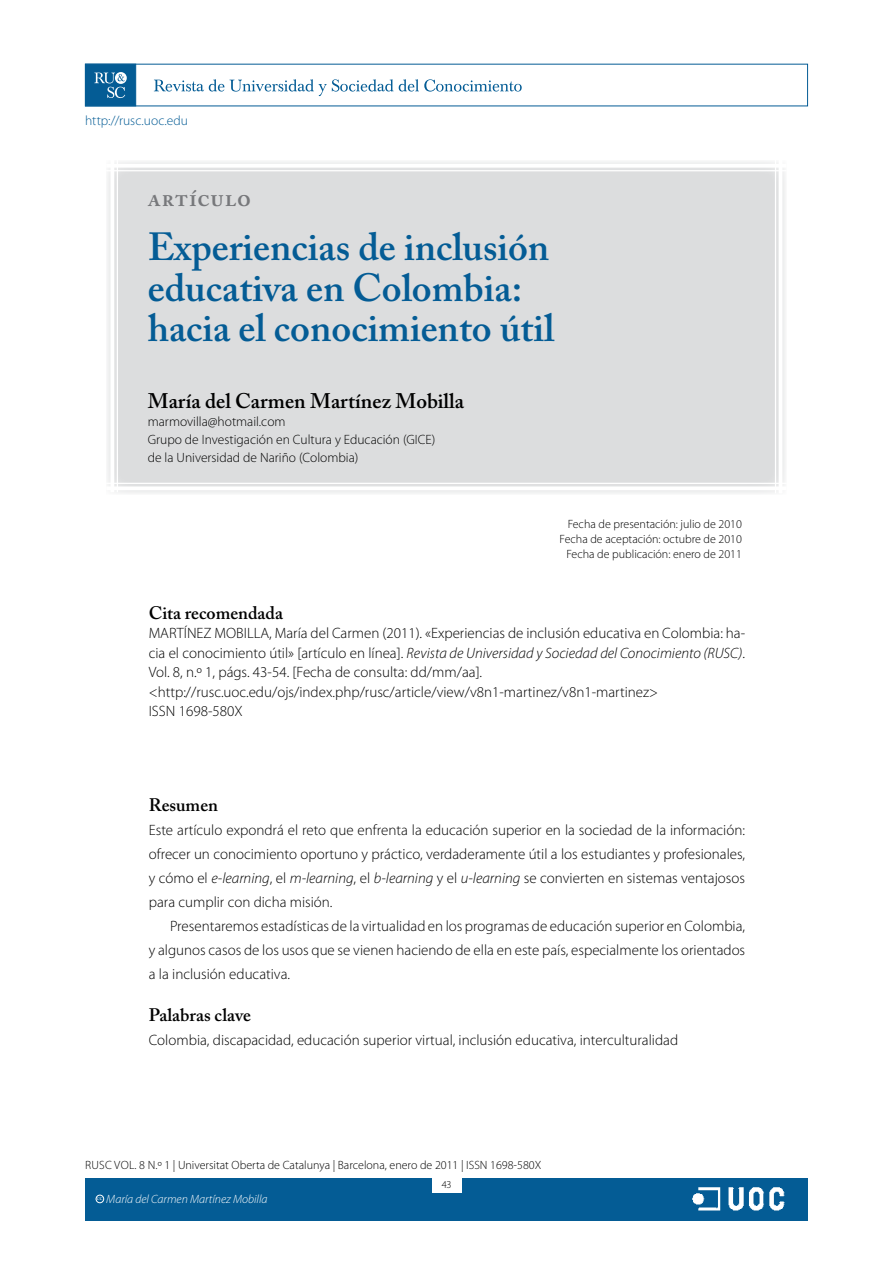
<style>
.page{position:relative;width:893px;height:1263px;background:#fff}
.page>*{position:absolute;margin:0;border:0;box-sizing:border-box;transform-origin:0 0}
.TITOLARTICLE{font:600 39px/40.5px "Adobe Caslon Pro";color:#045c95}
.ARTICULO{font:600 24px "Adobe Caslon Pro";letter-spacing:.035em;color:#77787b}
.AUTOR{font:600 21px "Adobe Caslon Pro";color:#000}
.titoletresum{font:600 18px "Adobe Caslon Pro";color:#000}
.CITARECOMENADA_I_SOB{font:600 18px "Adobe Caslon Pro";color:#000}
._00__Texte_general{font:300 15px/24px "Myriad Pro";color:#000;text-align:justify}
.autor_carrec{font:300 13.5px/18px "Myriad Pro";color:#000}
.t1{font:300 13.5px "Myriad Pro";letter-spacing:.005em;color:#045c95}
.dates{font:300 12px "Myriad Pro";color:#000}
.t2{font:italic 300 12px "Myriad Pro";color:#fff}
.t3{font:300 10.5px "Myriad Pro";color:#000}
.tercersubtitol{font:600 3.9px "Adobe Caslon Pro";color:#fff}
.s1{font-style:italic}
</style>
<div class="page">
<div style="left:85px;top:1178px;width:723px;height:42px;background:#045c95"></div>
<div style="left:432px;top:1176px;width:29px;height:17px;background:#fff"></div>
<img style="left:692px;top:1187px;width:93px;height:24px">
<div style="left:96px;top:1195px;width:8px;height:8px;border:1px solid #fff;border-radius:50%"></div>
<div style="left:85px;top:64px;width:51px;height:42px;background:#045c95;border:1px solid #045c95"></div>
<svg style="left:115px;top:72px;width:12px;height:12px"></svg>
<svg style="left:94px;top:73px;width:31px;height:25px"></svg>
<svg style="left:154px;top:79px;width:368px;height:17px"></svg>
<div style="left:106px;top:160px;width:681px;height:334px;background:#dcddde"></div>
<hr style="left:117px;top:157px;width:1px;height:335px;background:#fff">
<hr style="left:110px;top:157px;width:4px;height:335px;background:#fff">
<hr style="left:106px;top:170px;width:681px;height:1px;background:#fff">
<hr style="left:106px;top:164px;width:681px;height:4px;background:#fff">
<hr style="left:106px;top:483px;width:681px;height:1px;background:#fff">
<svg style="left:106px;top:486px;width:681px;height:4px;background:#fbfbfb"></svg>
<hr style="left:775px;top:158px;width:1px;height:335px;background:#fff">
<hr style="left:779px;top:158px;width:3px;height:335px;background:#fff">
<p class="t1" style="left:85px;top:112px;width:105px">http://rusc.uoc.edu</p>
<p class="ARTICULO" style="left:148px;top:183px;width:105px">ARTÍCULO</p>
<p class="TITOLARTICLE" style="left:148px;top:226px;width:408px">Experiencias de inclusión educativa en Colombia: hacia el conocimiento útil</p>
<p class="AUTOR" style="left:148px;top:388px;width:318px">María del Carmen Martínez Mobilla</p>
<p class="autor_carrec" style="left:148px;top:412px;width:139px">marmovilla@hotmail.com</p>
<p class="autor_carrec" style="left:148px;top:430px;width:289px">Grupo de Investigación en Cultura y Educación (GICE) de la Universidad de Nariño (Colombia)</p>
<p class="dates" style="left:568px;top:517px;width:176px">Fecha de presentación: julio de 2010</p>
<p class="dates" style="left:560px;top:532px;width:184px">Fecha de aceptación: octubre de 2010</p>
<p class="dates" style="left:566px;top:547px;width:177px">Fecha de publicación: enero de 2011</p>
<p class="CITARECOMENADA_I_SOB" style="left:149px;top:602px;width:136px">Cita recomendada</p>
<p class="_00__Texte_general" style="left:149px;top:623px;width:598px;line-height:19.5px">MARTÍNEZ MOBILLA, María del Carmen (2011). «Experiencias de inclusión educativa en Colombia: ha&shy;cia el conocimiento útil» [artículo en línea]. <span class="s1">Revista de Universidad y Sociedad del Conocimiento (RUSC)</span>.<br>Vol. 8, n.º 1, págs. 43-54. [Fecha de consulta: dd/mm/aa].</p>
<p class="_00__Texte_general" style="left:149px;top:680px;width:511px">&lt;http://rusc.uoc.edu/ojs/index.php/rusc/article/view/v8n1-martinez/v8n1-martinez&gt;</p>
<p class="_00__Texte_general" style="left:149px;top:699px;width:95px">ISSN 1698-580X</p>
<p class="titoletresum" style="left:149px;top:794px;width:71px">Resumen</p>
<p class="_00__Texte_general" style="left:149px;top:818px;width:598px">Este artículo expondrá el reto que enfrenta la educación superior en la sociedad de la información: ofrecer un conocimiento oportuno y práctico, verdaderamente útil a los estudiantes y profesionales, y cómo el <span class="s1">e-learning</span>, el <span class="s1">m-learning</span>, el <span class="s1">b-learning</span> y el <span class="s1">u-learning</span> se convierten en sistemas ventajosos para cumplir con dicha misión.</p>
<p class="_00__Texte_general" style="left:149px;top:914px;width:598px;text-indent:21px">Presentaremos estadísticas de la virtualidad en los programas de educación superior en Colombia, y algunos casos de los usos que se vienen haciendo de ella en este país, especialmente los orientados a la inclusión educativa.</p>
<p class="titoletresum" style="left:149px;top:1004px;width:104px">Palabras clave</p>
<p class="_00__Texte_general" style="left:149px;top:1028px;width:531px">Colombia, discapacidad, educación superior virtual, inclusión educativa, interculturalidad</p>
<p class="dates" style="left:85px;top:1158px;width:458px">RUSC VOL. 8 N.º 1 | Universitat Oberta de Catalunya | Barcelona, enero de 2011 | ISSN 1698-580X</p>
<p class="tercersubtitol" style="left:97px;top:1197px;width:7px">CC</p>
<p class="t2" style="left:106px;top:1192px;width:163px">María del Carmen Martínez Mobilla</p>
<p class="t3" style="left:442px;top:1178px;width:11px">43</p>
</div>
